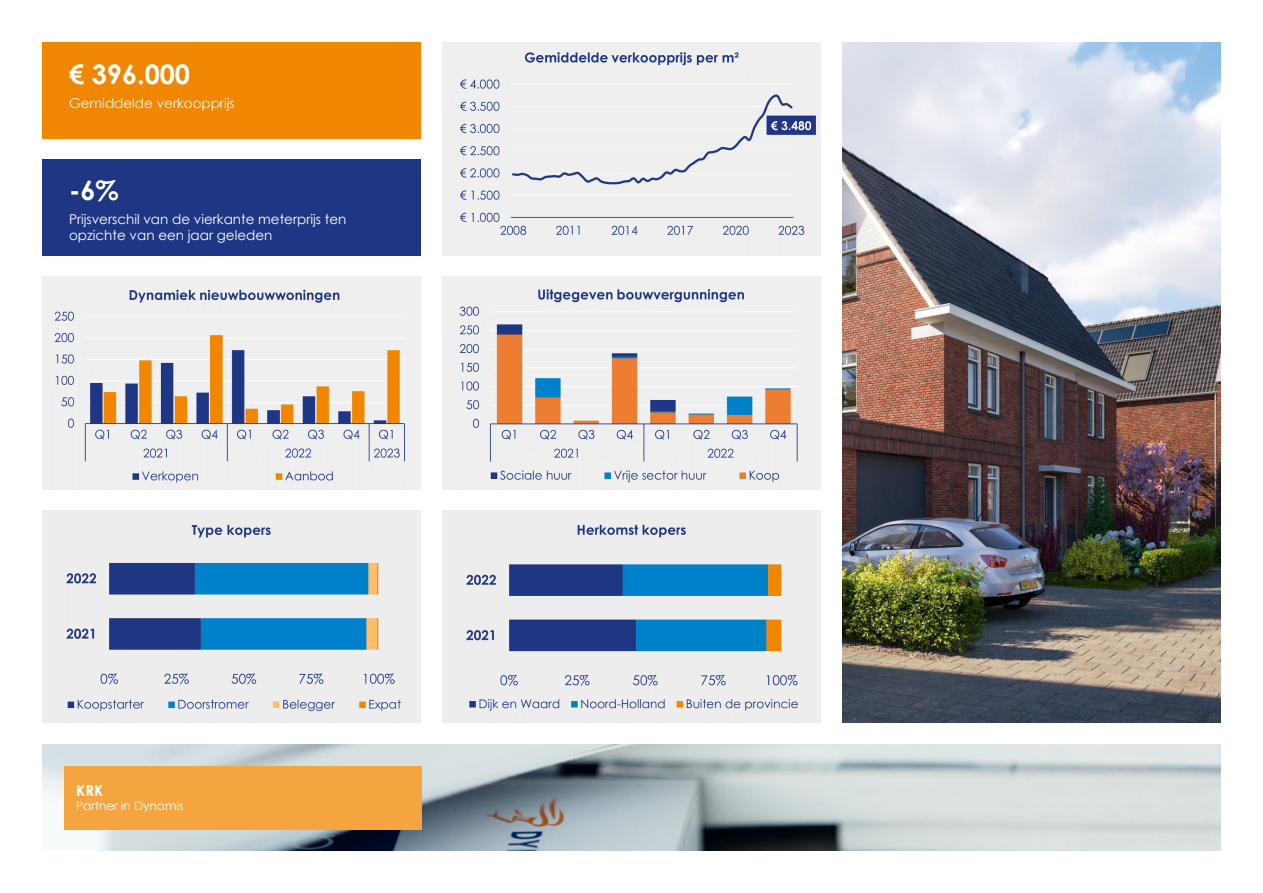
<style>
.page{position:relative;width:1263px;height:893px;background:#fff}
.page>*{position:absolute;margin:0;border:0;box-sizing:border-box;transform-origin:0 0}
.t1{font:700 27px "Century Gothic";color:#fff}
.t2{font:700 15px "Century Gothic";color:#fff}
.t3{font:13.5px/16.2px "Century Gothic";color:#fff}
.t4{font:12px "Century Gothic";color:#fff}
</style>
<div class="page">
<img style="left:43px;top:745px;width:1177px;height:105px">
<div style="left:64px;top:766px;width:357px;height:63px;background:#f5a540"></div>
<img style="left:842px;top:43px;width:378px;height:680px">
<div style="left:43px;top:43px;width:378px;height:96px;background:#f18700"></div>
<div style="left:43px;top:159px;width:378px;height:96px;background:#1f3685"></div>
<img style="left:43px;top:276px;width:378px;height:213px">
<img style="left:43px;top:510px;width:378px;height:213px">
<img style="left:442px;top:43px;width:378px;height:212px">
<img style="left:442px;top:276px;width:378px;height:213px">
<img style="left:442px;top:510px;width:378px;height:213px">
<h1 class="t1" style="left:69px;top:53px;width:122px">€ 396.000</h1>
<p class="t3" style="left:69px;top:94px;width:167px">Gemiddelde verkoopprijs</p>
<h1 class="t1" style="left:69px;top:170px;width:51px">-6%</h1>
<p class="t3" style="left:69px;top:211px;width:279px">Prijsverschil van de vierkante meterprijs ten opzichte van een jaar geleden</p>
<p class="t2" style="left:76px;top:779px;width:29px">KRK</p>
<p class="t4" style="left:76px;top:798px;width:109px">Partner in Dynamis</p>
</div>
